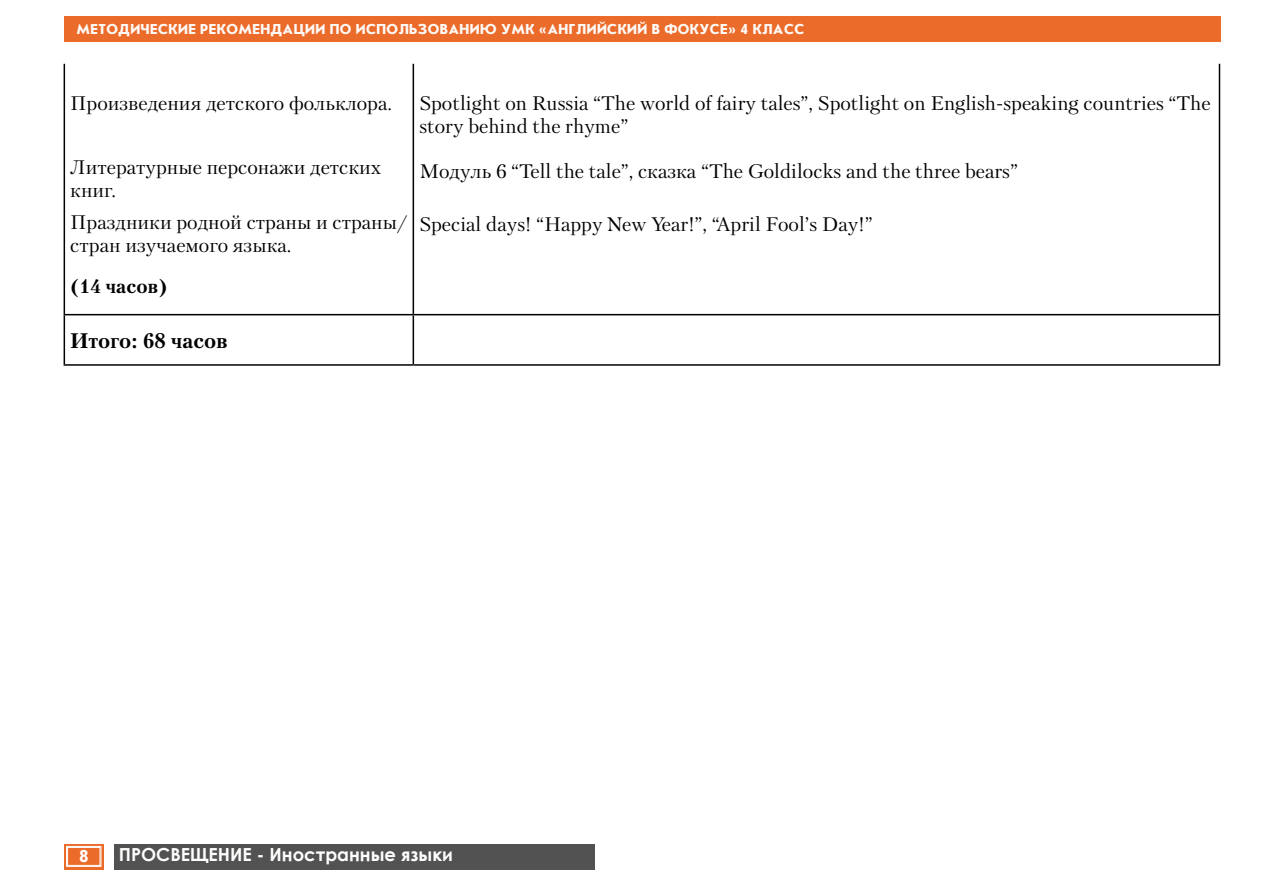
<style>
.page{position:relative;width:1263px;height:893px;background:#fff}
.page>*{position:absolute;margin:0;border:0;box-sizing:border-box;transform-origin:0 0}
.t1{font:700 21px "Petersburg C San Pin";color:#000}
.t2{font:19.5px/23.4px "Petersburg C San Pin";color:#000}
.t3{font:700 19.5px "Petersburg C San Pin";color:#000}
.t4{font:700 18px "Century Gothic";color:#fffefd}
.t5{font:700 18px "Journal Sans C";color:#fffefd}
.t6{font:700 15px "Journal Sans C";letter-spacing:.03em;color:#fffaf7}
</style>
<div class="page">
<div style="left:115px;top:844px;width:480px;height:26px;background:#525252"></div>
<div style="left:64px;top:16px;width:1157px;height:25px;background:#eb6b2a"></div>
<div style="left:64px;top:844px;width:40px;height:26px;background:linear-gradient(to right,#eb6b2a,#eb6b2a)"></div>
<svg style="left:66px;top:846px;width:35px;height:21px"></svg>
<div style="left:67px;top:847px;width:33px;height:19px;border:1px solid #fffefd"></div>
<hr style="left:64px;top:315px;width:1px;height:49px;background:#000">
<hr style="left:413px;top:315px;width:1px;height:49px;background:#000">
<hr style="left:1219px;top:315px;width:1px;height:49px;background:#000">
<hr style="left:64px;top:364px;width:349px;height:2px;background:#000">
<hr style="left:413px;top:364px;width:807px;height:2px;background:#000">
<hr style="left:64px;top:64px;width:1px;height:250px;background:#000">
<hr style="left:413px;top:64px;width:1px;height:250px;background:#000">
<hr style="left:1219px;top:64px;width:1px;height:250px;background:#000">
<hr style="left:64px;top:314px;width:349px;height:1px;background:#000">
<hr style="left:413px;top:314px;width:807px;height:1px;background:#000">
<p class="t6" style="left:77px;top:22px;width:729px">МЕТОДИЧЕСКИЕ РЕКОМЕНДАЦИИ ПО ИСПОЛЬЗОВАНИЮ УМК «АНГЛИЙСКИЙ В ФОКУСЕ» 4 КЛАСС</p>
<p class="t2" style="left:70px;top:91px;width:323px">Произведения детского фольклора.</p>
<p class="t2" style="left:70px;top:155px;width:312px">Литературные персонажи детских книг.</p>
<p class="t2" style="left:70px;top:210px;width:338px">Праздники родной страны и страны/ стран изучаемого языка.</p>
<p class="t3" style="left:70px;top:274px;width:99px">(14 часов)</p>
<p class="t2" style="left:419px;top:91px;width:793px">Spotlight on Russia “The world of fairy tales”, Spotlight on English-speaking countries “The story behind the rhyme”</p>
<p class="t2" style="left:419px;top:159px;width:600px">Модуль 6 “Tell the tale”, сказка “The Goldilocks and the three bears”</p>
<p class="t2" style="left:419px;top:212px;width:455px">Special days! “Happy New Year!”, “April Fool’s Day!”</p>
<p class="t1" style="left:70px;top:328px;width:159px">Итого: 68 часов</p>
<p class="t5" style="left:79px;top:846px;width:11px">8</p>
<p class="t4" style="left:119px;top:841px;width:336px">ПРОСВЕЩЕНИЕ - Иностранные языки</p>
</div>
